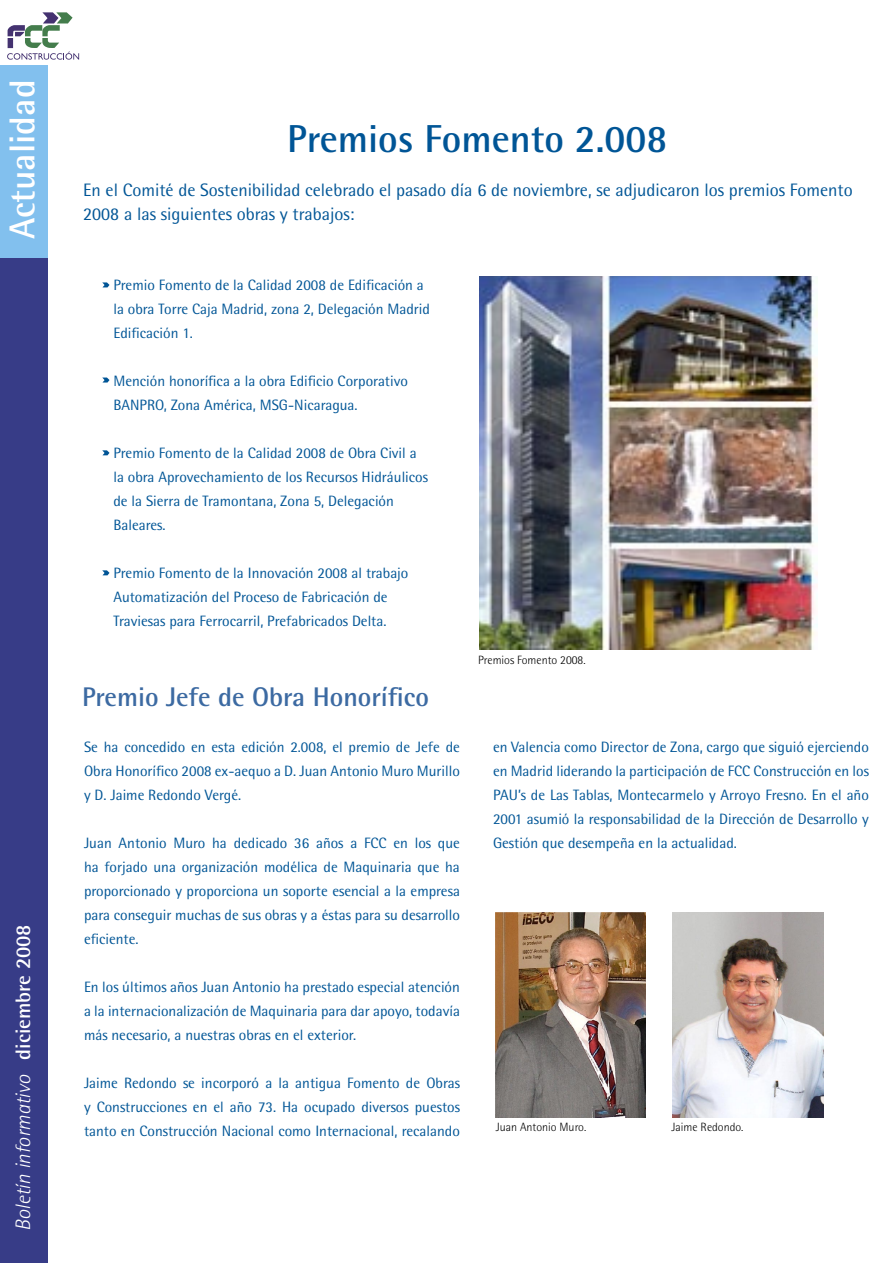
<style>
.page{position:relative;width:893px;height:1263px;background:#fff}
.page>*{position:absolute;margin:0;border:0;box-sizing:border-box;transform-origin:0 0}
.t1{font:700 39px "Rotis Semi Sans";color:#005596}
.t2{font:700 36px "Rotis Semi Sans";color:#fff}
.t3{font:700 27px "Rotis Semi Sans";color:#3c6aa2}
.t4{font:italic 300 21px "Rotis Semi Sans";letter-spacing:-.005em;color:#fff}
.t5{font:18px/24px "Rotis Semi Sans";color:#005596}
.t6{font:15px/24px "Rotis Semi Sans";color:#005596;text-align:justify}
.t7{font:300 12px "Rotis Semi Sans";color:#000}
.s1{font-weight:700;font-style:normal}
</style>
<div class="page">
<div style="left:0;top:65px;width:48px;height:197px;background:#82c0ee"></div>
<div style="left:0;top:258px;width:48px;height:1005px;background:#373c87"></div>
<svg style="left:7px;top:12px;width:72px;height:48px"></svg>
<svg style="left:102px;top:282px;width:8px;height:5px"></svg>
<svg style="left:102px;top:450px;width:8px;height:5px"></svg>
<svg style="left:102px;top:570px;width:8px;height:5px"></svg>
<svg style="left:102px;top:377px;width:8px;height:5px"></svg>
<img style="left:479px;top:276px;width:338px;height:374px">
<img style="left:672px;top:912px;width:151px;height:205px">
<img style="left:495px;top:912px;width:151px;height:205px">
<p class="t2" style="left:0;top:239px;width:161px;rotate:-90deg">Actualidad</p>
<p class="t4" style="left:11px;top:1231px;width:308px;rotate:-90deg">Boletín informativo <span class="s1">diciembre 2008</span></p>
<p class="t1" style="left:287px;top:114px;width:382px">Premios Fomento 2.008</p>
<p class="t5" style="left:83px;top:178px;width:771px">En el Comité de Sostenibilidad celebrado el pasado día 6 de noviembre, se adjudicaron los premios Fomento<br>2008 a las siguientes obras y trabajos:</p>
<p class="t6" style="left:113px;top:273px;width:318px;text-align:left">Premio Fomento de la Calidad 2008 de Edificación a la obra Torre Caja Madrid, zona 2, Delegación Madrid<br>Edificación 1.</p>
<p class="t6" style="left:113px;top:369px;width:296px">Mención honorífica a la obra Edificio Corporativo<br>BANPRO, Zona América, MSG-Nicaragua.</p>
<p class="t6" style="left:113px;top:441px;width:316px;text-align:left">Premio Fomento de la Calidad 2008 de Obra Civil a la obra Aprovechamiento de los Recursos Hidráulicos de la Sierra de Tramontana, Zona 5, Delegación Baleares.</p>
<p class="t6" style="left:113px;top:561px;width:297px;text-align:left">Premio Fomento de la Innovación 2008 al trabajo<br>Automatización del Proceso de Fabricación de<br>Traviesas para Ferrocarril, Prefabricados Delta.</p>
<p class="t3" style="left:82px;top:680px;width:348px">Premio Jefe de Obra Honorífico</p>
<p class="t6" style="left:84px;top:734px;width:377px">Se ha concedido en esta edición 2.008, el premio de Jefe de Obra Honorífico 2008 ex-aequo a D. Juan Antonio Muro Murillo y D. Jaime Redondo Vergé.</p>
<p class="t6" style="left:84px;top:830px;width:377px">Juan Antonio Muro ha dedicado 36 años a FCC en los que ha forjado una organización modélica de Maquinaria que ha proporcionado y proporciona un soporte esencial a la empresa para conseguir muchas de sus obras y a éstas para su desarrollo eficiente.</p>
<p class="t6" style="left:84px;top:974px;width:377px">En los últimos años Juan Antonio ha prestado especial atención a la internacionalización de Maquinaria para dar apoyo, todavía más necesario, a nuestras obras en el exterior.</p>
<p class="t6" style="left:84px;top:1070px;width:377px">Jaime Redondo se incorporó a la antigua Fomento de Obras y Construcciones en el año 73. Ha ocupado diversos puestos tanto en Construcción Nacional como Internacional, recalando</p>
<p class="t7" style="left:478px;top:653px;width:109px">Premios Fomento 2008.</p>
<p class="t6" style="left:493px;top:734px;width:377px">en Valencia como Director de Zona, cargo que siguió ejerciendo en Madrid liderando la participación de FCC Construcción en los PAU’s de Las Tablas, Montecarmelo y Arroyo Fresno. En el año 2001 asumió la responsabilidad de la Dirección de Desarrollo y Gestión que desempeña en la actualidad.</p>
<p class="t7" style="left:496px;top:1120px;width:92px">Juan Antonio Muro.</p>
<p class="t7" style="left:671px;top:1120px;width:73px">Jaime Redondo.</p>
</div>
